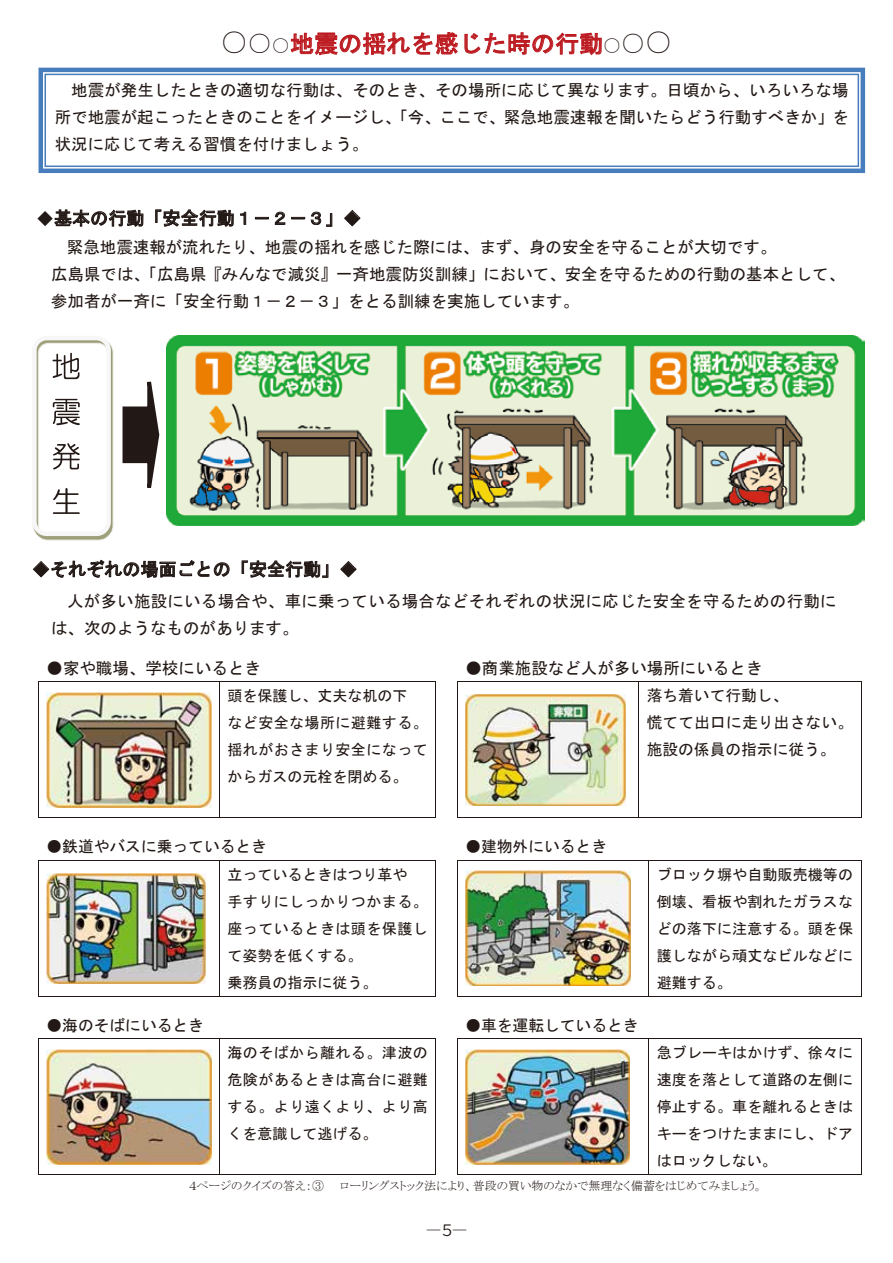
<style>
.page{position:relative;width:893px;height:1263px;background:#fff}
.page>*{position:absolute;margin:0;border:0;box-sizing:border-box;transform-origin:0 0}
.t1{font:24px "MS Gothic";letter-spacing:.005em;color:#bc1b21}
.t2{font:18px "MS Gothic";letter-spacing:.005em;color:#221815}
.t3{font:16.5px/27px "MS Gothic";letter-spacing:.005em;color:#221815}
.t4{font:15.75px/27px "MS Gothic";color:#221815}
.t5{font:15.75px "Gen Shin Gothic P Normal";color:#221815}
.t6{font:15px/27px "MS Gothic";letter-spacing:.005em;color:#221815;text-align:justify}
.t7{font:15px/27px "MS Gothic";letter-spacing:.025em;color:#221815}
.t8{font:12px "MS P Mincho";color:#221815}
.s1{font-family:"MS P Mincho";font-size:27px;color:#221815}
.s2{font-family:"MS P Mincho";color:#221815}
.s3{font-family:"MS P Mincho";font-size:18px;color:#221815}
.s4{font-size:15.75px}
</style>
<div class="page">
<svg style="left:290px;top:32px;width:168px;height:24px"></svg>
<svg style="left:464px;top:32px;width:138px;height:36px"></svg>
<svg style="left:54px;top:209px;width:89px;height:18px"></svg>
<svg style="left:155px;top:209px;width:79px;height:18px"></svg>
<svg style="left:240px;top:212px;width:6px;height:13px"></svg>
<svg style="left:255px;top:217px;width:14px;height:2px"></svg>
<svg style="left:275px;top:212px;width:10px;height:13px"></svg>
<svg style="left:291px;top:217px;width:14px;height:2px"></svg>
<svg style="left:311px;top:212px;width:21px;height:15px"></svg>
<svg style="left:344px;top:210px;width:17px;height:16px"></svg>
<svg style="left:33px;top:560px;width:197px;height:18px"></svg>
<svg style="left:242px;top:560px;width:86px;height:18px"></svg>
<svg style="left:340px;top:561px;width:17px;height:16px"></svg>
<img style="left:46px;top:692px;width:165px;height:115px">
<img style="left:465px;top:694px;width:161px;height:111px">
<hr style="left:39px;top:682px;width:180px;height:1px;background:#221815">
<hr style="left:220px;top:682px;width:216px;height:1px;background:#221815">
<hr style="left:458px;top:682px;width:180px;height:1px;background:#221815">
<hr style="left:639px;top:682px;width:222px;height:1px;background:#221815">
<hr style="left:38px;top:682px;width:1px;height:135px;background:#221815">
<hr style="left:219px;top:682px;width:1px;height:135px;background:#221815">
<hr style="left:436px;top:682px;width:1px;height:135px;background:#221815">
<hr style="left:457px;top:682px;width:1px;height:135px;background:#221815">
<hr style="left:638px;top:682px;width:1px;height:135px;background:#221815">
<hr style="left:861px;top:682px;width:1px;height:135px;background:#221815">
<hr style="left:39px;top:817px;width:180px;height:1px;background:#221815">
<hr style="left:221px;top:817px;width:116px;height:1px;background:#221815">
<hr style="left:338px;top:817px;width:98px;height:1px;background:#221815">
<hr style="left:458px;top:817px;width:180px;height:1px;background:#221815">
<hr style="left:640px;top:817px;width:221px;height:1px;background:#221815">
<img style="left:46px;top:873px;width:159px;height:110px">
<img style="left:465px;top:871px;width:165px;height:115px">
<hr style="left:39px;top:860px;width:180px;height:1px;background:#221815">
<hr style="left:220px;top:860px;width:216px;height:1px;background:#221815">
<hr style="left:458px;top:860px;width:190px;height:1px;background:#221815">
<hr style="left:649px;top:860px;width:212px;height:1px;background:#221815">
<hr style="left:38px;top:861px;width:1px;height:135px;background:#221815">
<hr style="left:219px;top:861px;width:1px;height:135px;background:#221815">
<hr style="left:436px;top:861px;width:1px;height:135px;background:#221815">
<hr style="left:457px;top:861px;width:1px;height:135px;background:#221815">
<hr style="left:648px;top:861px;width:1px;height:135px;background:#221815">
<hr style="left:861px;top:861px;width:1px;height:135px;background:#221815">
<hr style="left:39px;top:996px;width:180px;height:1px;background:#221815">
<hr style="left:221px;top:996px;width:215px;height:1px;background:#221815">
<hr style="left:458px;top:996px;width:190px;height:1px;background:#221815">
<hr style="left:650px;top:996px;width:211px;height:1px;background:#221815">
<img style="left:46px;top:1049px;width:165px;height:115px">
<img style="left:465px;top:1049px;width:165px;height:115px">
<hr style="left:39px;top:1038px;width:180px;height:1px;background:#221815">
<hr style="left:220px;top:1038px;width:216px;height:1px;background:#221815">
<hr style="left:458px;top:1038px;width:190px;height:1px;background:#221815">
<hr style="left:649px;top:1038px;width:212px;height:1px;background:#221815">
<hr style="left:38px;top:1039px;width:1px;height:135px;background:#221815">
<hr style="left:39px;top:1174px;width:180px;height:1px;background:#221815">
<hr style="left:219px;top:1039px;width:1px;height:135px;background:#221815">
<hr style="left:220px;top:1174px;width:216px;height:1px;background:#221815">
<hr style="left:436px;top:1039px;width:1px;height:135px;background:#221815">
<hr style="left:457px;top:1039px;width:1px;height:135px;background:#221815">
<hr style="left:458px;top:1174px;width:190px;height:1px;background:#221815">
<hr style="left:648px;top:1039px;width:1px;height:135px;background:#221815">
<hr style="left:649px;top:1174px;width:212px;height:1px;background:#221815">
<hr style="left:861px;top:1039px;width:1px;height:135px;background:#221815">
<svg style="left:39px;top:68px;width:826px;height:105px"></svg>
<img style="left:166px;top:335px;width:699px;height:190px">
<img style="left:34px;top:341px;width:80px;height:200px">
<div style="left:32px;top:336px;width:79px;height:200px;border:4px solid #f7f7f8;border-radius:12px"></div>
<svg style="left:53px;top:353px;width:26px;height:26px"></svg>
<svg style="left:53px;top:399px;width:27px;height:26px"></svg>
<svg style="left:53px;top:443px;width:27px;height:26px"></svg>
<svg style="left:53px;top:488px;width:27px;height:26px"></svg>
<svg style="left:122px;top:381px;width:38px;height:107px"></svg>
<h1 class="t1" style="left:221px;top:32px;width:453px"><span class="s1">○</span><span class="s2">○</span><span class="s3">○</span>地震の揺れを感じた時の行動<span class="s3">○</span><span class="s2">○</span><span class="s1">○</span></h1>
<p class="t3" style="left:55px;top:76px;width:795px;text-align:justify;text-indent:16px">地震が発生したときの適切な行動は、そのとき、その場所に応じて異なります。日頃から、いろいろな場所で地震が起こったときのことをイメージし、「今、ここで、緊急地震速報を聞いたらどう行動すべきか」を状況に応じて考える習慣を付けましょう。</p>
<p class="t2" style="left:36px;top:209px;width:327px">◆基本の行動「安全行動１－２－３」◆</p>
<p class="t3" style="left:51px;top:233px;width:796px;text-indent:16px">緊急地震速報が流れたり、地震の揺れを感じた際には、まず、身の安全を守ることが大切です。<br>広島県では、「広島県『みんなで減災』一斉地震防災訓練」において、安全を守るための行動の基本として、参加者が一斉に「安全行動１－２－３」をとる訓練を実施しています。</p>
<p class="t2" style="left:32px;top:560px;width:327px">◆それぞれの場面ごとの「安全行動」◆</p>
<p class="t3" style="left:51px;top:588px;width:787px;text-indent:16px">人が多い施設にいる場合や、車に乗っている場合などそれぞれの状況に応じた安全を守るための行動には、次のようなものがあります。</p>
<p class="t3" style="left:46px;top:654px;width:216px">●家や職場、学校にいるとき</p>
<p class="t3" style="left:465px;top:654px;width:299px">●商業施設など人が多い場所にいるとき</p>
<p class="t7" style="left:227px;top:682px;width:202px">頭を保護し、丈夫な机の下<br>など安全な場所に避難する。揺れがおさまり安全になってからガスの元栓を閉める<span class="s4">。</span></p>
<p class="t4" style="left:647px;top:682px;width:208px">落ち着いて行動し、<br>慌てて出口に走り出さない。施設の係員の指示に従う。</p>
<p class="t4" style="left:46px;top:833px;width:222px">●鉄道やバスに乗っているとき</p>
<p class="t4" style="left:465px;top:833px;width:143px">●建物外にいるとき</p>
<p class="t6" style="left:227px;top:861px;width:202px;text-align:left">立っているときはつり革や<br>手すりにしっかりつかまる。座っているときは頭を保護して姿勢を低くする。<br>乗務員の指示に従う。</p>
<p class="t6" style="left:657px;top:861px;width:198px">ブロック塀や自動販売機等の倒壊、看板や割れたガラスなどの落下に注意する。頭を保護しながら頑丈なビルなどに避難する。</p>
<p class="t4" style="left:46px;top:1011px;width:159px">●海のそばにいるとき</p>
<p class="t4" style="left:465px;top:1011px;width:175px">●車を運転しているとき</p>
<p class="t6" style="left:227px;top:1039px;width:202px">海のそばから離れる。津波の危険があるときは高台に避難する。より遠くより、より高くを意識して逃げる。</p>
<p class="t6" style="left:657px;top:1039px;width:198px">急ブレーキはかけず、徐々に速度を落として道路の左側に停止する。車を離れるときはキーをつけたままにし、ドアはロックしない。</p>
<p class="t8" style="left:189px;top:1179px;width:136px">４ページのクイズの答え：③</p>
<p class="t8" style="left:340px;top:1179px;width:425px">ローリングストック法により、普段の買い物のなかで無理なく備蓄をはじめてみましょう。</p>
<p class="t5" style="left:426px;top:1219px;width:43px">―５―</p>
</div>
